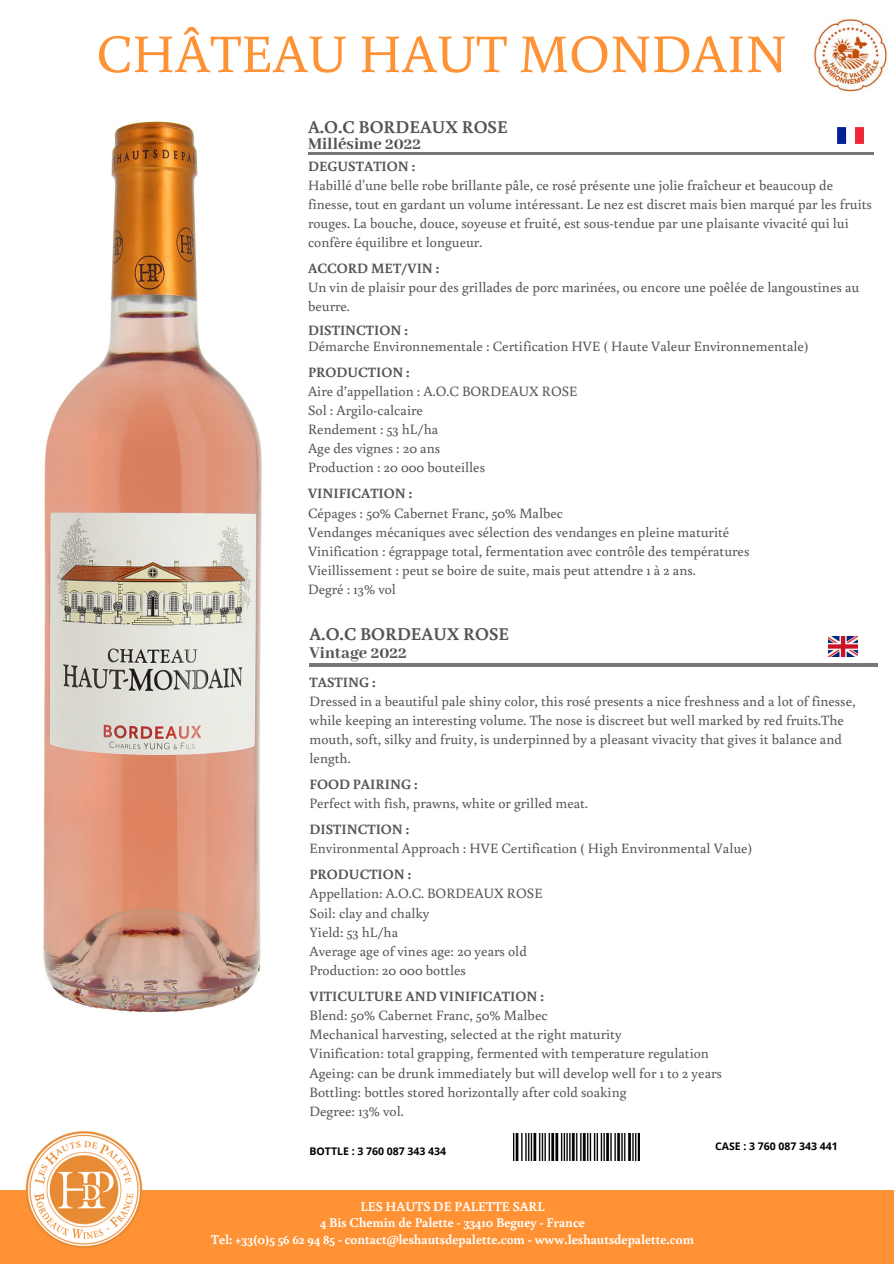
<style>
.page{position:relative;width:894px;height:1264px;background:#fff}
.page>*{position:absolute;margin:0;border:0;box-sizing:border-box;transform-origin:0 0}
.t1{font:54px "Buenard";color:#ff9235}
.t2{font:700 18px "Buenard";color:#545454}
.t3{font:800 18px "Abhaya Libre";color:#545454}
.t4{font:14.25px/19.2px "Buenard";color:#545454}
.t5{font:700 14.25px "Buenard";color:#545454}
.t6{font:700 13.5px/17px "Buenard";color:#fff;text-align:center}
.t7{font:700 10.5px "Open Sans";color:#000}
</style>
<div class="page">
<img style="left:828px;top:636px;width:28px;height:20px">
<img style="left:837px;top:127px;width:26px;height:17px">
<hr style="left:308px;top:152px;width:565px;height:3px;background:#777">
<hr style="left:309px;top:664px;width:568px;height:2px;background:#777">
<div style="left:0;top:1189px;width:893px;height:74px;background:#ff9235"></div>
<img style="left:22px;top:1130px;width:123px;height:118px">
<img style="left:43px;top:121px;width:219px;height:892px">
<img style="left:814px;top:19px;width:73px;height:73px">
<img style="left:513px;top:1133px;width:126px;height:27px">
<h1 class="t1" style="left:96px;top:16px;width:691px">CHÂTEAU HAUT MONDAIN</h1>
<p class="t2" style="left:308px;top:114px;width:201px">A.O.C BORDEAUX ROSE</p>
<p class="t3" style="left:308px;top:134px;width:115px">Millésime 2022</p>
<p class="t5" style="left:308px;top:156px;width:109px">DEGUSTATION :</p>
<p class="t4" style="left:308px;top:175px;width:565px">Habillé d'une belle robe brillante pâle, ce rosé présente une jolie fraîcheur et beaucoup de finesse, tout en gardant un volume intéressant. Le nez est discret mais bien marqué par les fruits rouges. La bouche, douce, soyeuse et fruité, est sous-tendue par une plaisante vivacité qui lui confère équilibre et longueur.</p>
<p class="t5" style="left:308px;top:258px;width:133px">ACCORD MET/VIN :</p>
<p class="t4" style="left:308px;top:277px;width:552px">Un vin de plaisir pour des grillades de porc marinées, ou encore une poêlée de langoustines au beurre.</p>
<p class="t5" style="left:308px;top:320px;width:101px">DISTINCTION :</p>
<p class="t4" style="left:308px;top:336px;width:502px">Démarche Environnementale : Certification HVE ( Haute Valeur Environnementale)</p>
<p class="t5" style="left:308px;top:362px;width:103px">PRODUCTION :</p>
<p class="t4" style="left:308px;top:381px;width:271px">Aire d’appellation : A.O.C BORDEAUX ROSE<br>Sol : Argilo-calcaire<br>Rendement : 53 hL/ha<br>Age des vignes : 20 ans<br>Production : 20 000 bouteilles</p>
<p class="t5" style="left:308px;top:483px;width:106px">VINIFICATION :</p>
<p class="t4" style="left:308px;top:502px;width:443px">Cépages : 50% Cabernet Franc, 50% Malbec<br>Vendanges mécaniques avec sélection des vendanges en pleine maturité Vinification : égrappage total, fermentation avec contrôle des températures Vieillissement : peut se boire de suite, mais peut attendre 1 à 2 ans.<br>Degré : 13% vol</p>
<p class="t2" style="left:309px;top:622px;width:201px">A.O.C BORDEAUX ROSE</p>
<p class="t3" style="left:309px;top:643px;width:99px">Vintage 2022</p>
<p class="t5" style="left:309px;top:672px;width:67px">TASTING :</p>
<p class="t4" style="left:309px;top:690px;width:547px">Dressed in a beautiful pale shiny color, this rosé presents a nice freshness and a lot of finesse, while keeping an interesting volume. The nose is discreet but well marked by red fruits.The mouth, soft, silky and fruity, is underpinned by a pleasant vivacity that gives it balance and length.</p>
<p class="t5" style="left:309px;top:774px;width:110px">FOOD PAIRING :</p>
<p class="t4" style="left:309px;top:793px;width:280px">Perfect with fish, prawns, white or grilled meat.</p>
<p class="t5" style="left:309px;top:819px;width:101px">DISTINCTION :</p>
<p class="t4" style="left:309px;top:838px;width:444px">Environmental Approach : HVE Certification ( High Environmental Value)</p>
<p class="t5" style="left:309px;top:864px;width:103px">PRODUCTION :</p>
<p class="t4" style="left:309px;top:883px;width:234px">Appellation: A.O.C. BORDEAUX ROSE<br>Soil: clay and chalky<br>Yield: 53 hL/ha<br>Average age of vines age: 20 years old<br>Production: 20 000 bottles</p>
<p class="t5" style="left:309px;top:986px;width:236px">VITICULTURE AND VINIFICATION :</p>
<p class="t4" style="left:309px;top:1005px;width:414px">Blend: 50% Cabernet Franc, 50% Malbec<br>Mechanical harvesting, selected at the right maturity<br>Vinification: total grapping, fermented with temperature regulation Ageing: can be drunk immediately but will develop well for 1 to 2 years Bottling: bottles stored horizontally after cold soaking<br>Degree: 13% vol.</p>
<p class="t7" style="left:309px;top:1144px;width:138px">BOTTLE : 3 760 087 343 434</p>
<p class="t6" style="left:211px;top:1196px;width:484px">LES HAUTS DE PALETTE SARL<br>4 Bis Chemin de Palette - 33410 Beguey - France<br>Tel: +33(0)5 56 62 94 85 - contact@leshautsdepalette.com - www.leshautsdepalette.com</p>
<p class="t7" style="left:714px;top:1139px;width:124px">CASE : 3 760 087 343 441</p>
</div>
